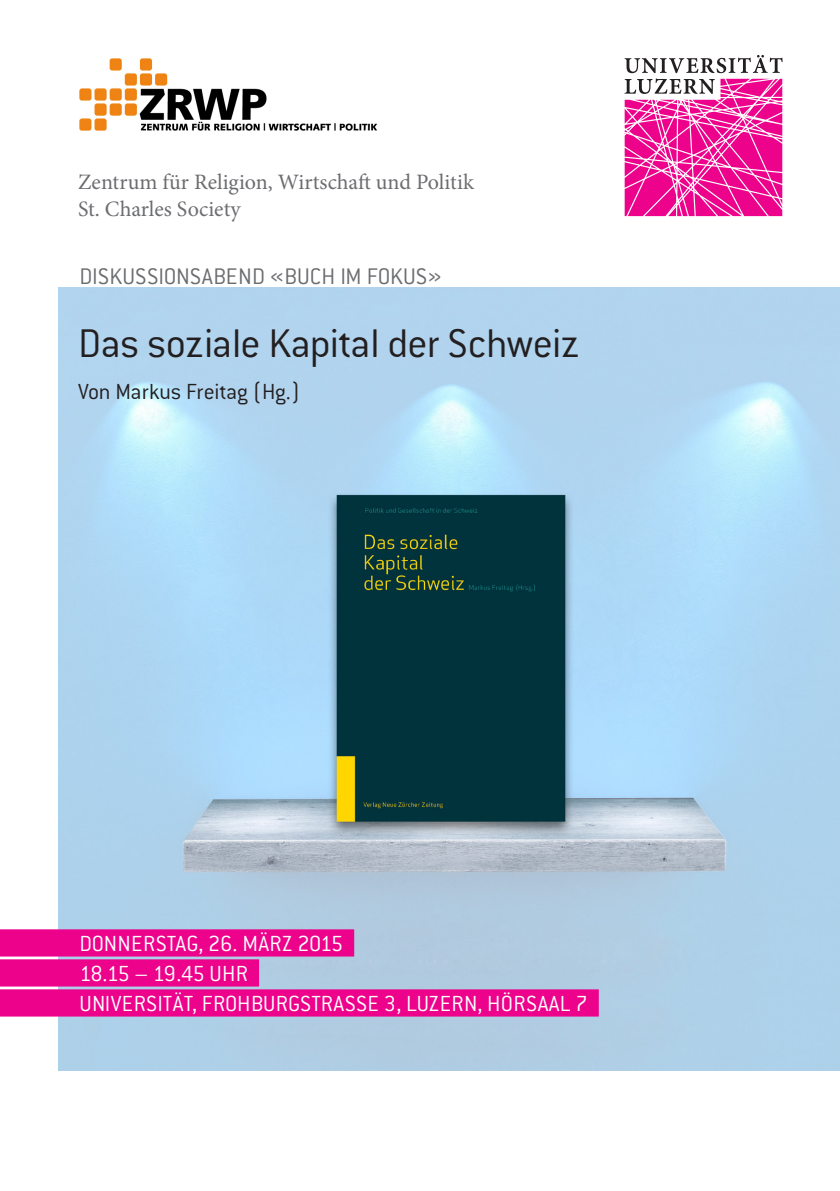
<style>
.page{position:relative;width:840px;height:1191px;background:#fff}
.page>*{position:absolute;margin:0;border:0;box-sizing:border-box;transform-origin:0 0}
.t1{font:300 44px "Conduit ITC Std";letter-spacing:-.015em;color:#231f20}
.t2{font:300 24.8px "Conduit ITC Std";letter-spacing:-.005em;color:#6c6d70}
.t3{font:300 24px/30px "Conduit ITC Std";letter-spacing:.015em;color:#fff}
.t4{font:300 24px "Conduit ITC Std";letter-spacing:-.01em;color:#231f20}
.t5{font:22px/26.4px "Minion Pro";color:#6c6d70}
</style>
<div class="page">
<img style="left:58px;top:288px;width:781px;height:782px">
<svg style="left:624px;top:55px;width:158px;height:161px"></svg>
<div style="left:0;top:929px;width:354px;height:27px;background:#ed028c"></div>
<div style="left:0;top:959px;width:259px;height:27px;background:#ed028c"></div>
<div style="left:0;top:989px;width:598px;height:27px;background:#ed028c"></div>
<img style="left:79px;top:58px;width:298px;height:72px">
<p class="t5" style="left:78px;top:169px;width:397px">Zentrum für Religion, Wirtschaft und Politik<br>St. Charles Society</p>
<p class="t2" style="left:79px;top:262px;width:363px">DISKUSSIONSABEND «BUCH IM FOKUS»</p>
<h1 class="t1" style="left:78px;top:316px;width:502px">Das soziale Kapital der Schweiz</h1>
<p class="t4" style="left:78px;top:376px;width:224px">Von Markus Freitag (Hg.)</p>
<p class="t3" style="left:79px;top:927px;width:509px">DONNERSTAG, 26. MÄRZ 2015<br>18.15 – 19.45 UHR<br>UNIVERSITÄT, FROHBURGSTRASSE 3, LUZERN, HÖRSAAL 7</p>
</div>
